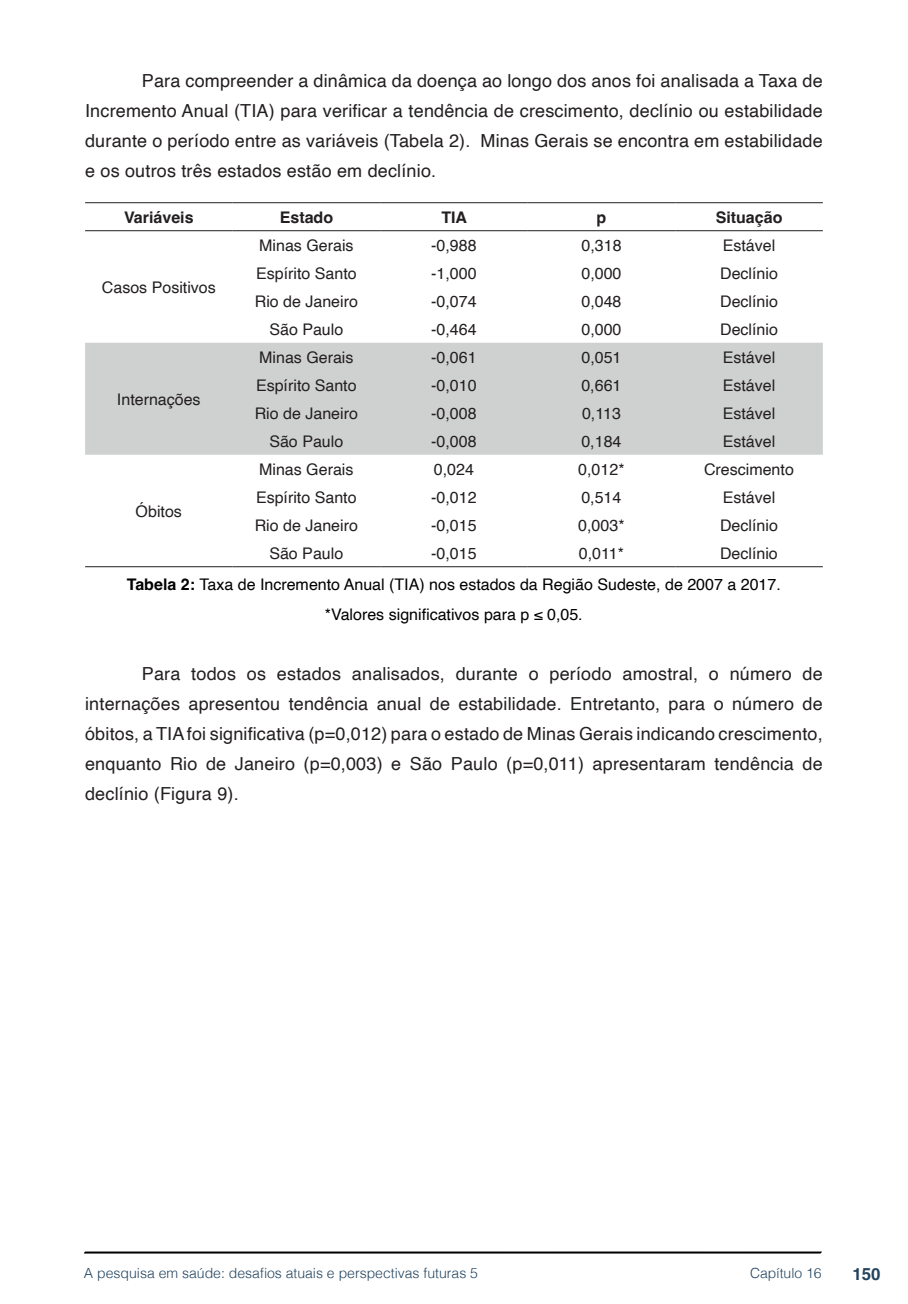
<style>
.page{position:relative;width:908px;height:1304px;background:#fff}
.page>*{position:absolute;margin:0;border:0;box-sizing:border-box;transform-origin:0 0}
.t1{font:18px/30px "Helvetica";letter-spacing:.01em;color:#231f20;text-align:justify}
.t2{font:700 16.8px "Helvetica";color:#23445f}
.t3{font:16px "Helvetica";color:#231f20}
.t4{font:16px "Helvetica";color:#000}
.t5{font:700 16px "Helvetica";color:#231f20}
.t6{font:300 14px "Helvetica";color:#23445f}
.s1{font-weight:700}
</style>
<div class="page">
<svg style="left:84px;top:1251px;width:737px;height:3px;background:#515151"></svg>
<div style="left:85px;top:343px;width:737px;height:112px;background:#cfd1d0"></div>
<hr style="left:85px;top:202px;width:147px;height:1px;background:#231f20">
<hr style="left:232px;top:202px;width:148px;height:1px;background:#231f20">
<hr style="left:380px;top:202px;width:147px;height:1px;background:#231f20">
<hr style="left:527px;top:202px;width:148px;height:1px;background:#231f20">
<hr style="left:675px;top:202px;width:147px;height:1px;background:#231f20">
<hr style="left:85px;top:230px;width:147px;height:1px;background:#231f20">
<hr style="left:232px;top:230px;width:148px;height:1px;background:#231f20">
<hr style="left:380px;top:230px;width:147px;height:1px;background:#231f20">
<hr style="left:527px;top:230px;width:148px;height:1px;background:#231f20">
<hr style="left:675px;top:230px;width:147px;height:1px;background:#231f20">
<hr style="left:85px;top:566px;width:147px;height:1px;background:#231f20">
<hr style="left:232px;top:566px;width:148px;height:1px;background:#231f20">
<hr style="left:380px;top:566px;width:147px;height:1px;background:#231f20">
<hr style="left:527px;top:566px;width:148px;height:1px;background:#231f20">
<hr style="left:675px;top:566px;width:147px;height:1px;background:#231f20">
<p class="t1" style="left:85px;top:66px;width:738px;text-indent:57px">Para compreender a dinâmica da doença ao longo dos anos foi analisada a Taxa de Incremento Anual (TIA) para verificar a tendência de crescimento, declínio ou estabilidade durante o período entre as variáveis (Tabela 2). Minas Gerais se encontra em estabilidade e os outros três estados estão em declínio.</p>
<p class="t5" style="left:124px;top:207px;width:71px">Variáveis</p>
<p class="t5" style="left:279px;top:207px;width:55px">Estado</p>
<p class="t5" style="left:441px;top:207px;width:27px">TIA</p>
<p class="t5" style="left:596px;top:207px;width:11px">p</p>
<p class="t5" style="left:715px;top:207px;width:68px">Situação</p>
<p class="t3" style="left:102px;top:275px;width:115px">Casos Positivos</p>
<p class="t3" style="left:117px;top:387px;width:85px">Internações</p>
<p class="t3" style="left:259px;top:233px;width:96px">Minas Gerais</p>
<p class="t3" style="left:431px;top:233px;width:47px">-0,988</p>
<p class="t3" style="left:581px;top:233px;width:42px">0,318</p>
<p class="t3" style="left:722px;top:233px;width:54px">Estável</p>
<p class="t3" style="left:256px;top:261px;width:102px">Espírito Santo</p>
<p class="t3" style="left:431px;top:261px;width:47px">-1,000</p>
<p class="t3" style="left:581px;top:261px;width:42px">0,000</p>
<p class="t3" style="left:719px;top:261px;width:59px">Declínio</p>
<p class="t3" style="left:255px;top:289px;width:105px">Rio de Janeiro</p>
<p class="t3" style="left:431px;top:289px;width:47px">-0,074</p>
<p class="t3" style="left:581px;top:289px;width:42px">0,048</p>
<p class="t3" style="left:719px;top:289px;width:59px">Declínio</p>
<p class="t3" style="left:269px;top:317px;width:75px">São Paulo</p>
<p class="t3" style="left:431px;top:317px;width:47px">-0,464</p>
<p class="t3" style="left:581px;top:317px;width:42px">0,000</p>
<p class="t3" style="left:719px;top:317px;width:59px">Declínio</p>
<p class="t3" style="left:259px;top:345px;width:96px">Minas Gerais</p>
<p class="t3" style="left:431px;top:345px;width:47px">-0,061</p>
<p class="t3" style="left:581px;top:345px;width:42px">0,051</p>
<p class="t3" style="left:722px;top:345px;width:54px">Estável</p>
<p class="t3" style="left:256px;top:373px;width:102px">Espírito Santo</p>
<p class="t3" style="left:431px;top:373px;width:47px">-0,010</p>
<p class="t3" style="left:581px;top:373px;width:42px">0,661</p>
<p class="t3" style="left:722px;top:373px;width:54px">Estável</p>
<p class="t3" style="left:254px;top:401px;width:105px">Rio de Janeiro</p>
<p class="t3" style="left:431px;top:401px;width:47px">-0,008</p>
<p class="t3" style="left:581px;top:401px;width:40px">0,113</p>
<p class="t3" style="left:722px;top:401px;width:54px">Estável</p>
<p class="t3" style="left:269px;top:429px;width:75px">São Paulo</p>
<p class="t3" style="left:431px;top:429px;width:47px">-0,008</p>
<p class="t3" style="left:581px;top:429px;width:42px">0,184</p>
<p class="t3" style="left:722px;top:429px;width:54px">Estável</p>
<p class="t3" style="left:259px;top:457px;width:96px">Minas Gerais</p>
<p class="t3" style="left:433px;top:457px;width:42px">0,024</p>
<p class="t3" style="left:578px;top:457px;width:48px">0,012*</p>
<p class="t3" style="left:703px;top:457px;width:91px">Crescimento</p>
<p class="t3" style="left:256px;top:485px;width:102px">Espírito Santo</p>
<p class="t3" style="left:431px;top:485px;width:47px">-0,012</p>
<p class="t3" style="left:581px;top:485px;width:42px">0,514</p>
<p class="t3" style="left:722px;top:485px;width:54px">Estável</p>
<p class="t3" style="left:254px;top:513px;width:105px">Rio de Janeiro</p>
<p class="t3" style="left:431px;top:513px;width:47px">-0,015</p>
<p class="t3" style="left:578px;top:513px;width:48px">0,003*</p>
<p class="t3" style="left:719px;top:513px;width:59px">Declínio</p>
<p class="t3" style="left:269px;top:541px;width:75px">São Paulo</p>
<p class="t3" style="left:431px;top:541px;width:47px">-0,015</p>
<p class="t3" style="left:578px;top:541px;width:47px">0,011*</p>
<p class="t3" style="left:719px;top:541px;width:59px">Declínio</p>
<p class="t4" style="left:127px;top:572px;width:655px"><span class="s1">Tabela 2:</span> Taxa de Incremento Anual (TIA) nos estados da Região Sudeste, de 2007 a 2017.</p>
<p class="t4" style="left:325px;top:602px;width:259px">*Valores significativos para p ≤ 0,05.</p>
<p class="t3" style="left:136px;top:499px;width:48px">Óbitos</p>
<p class="t1" style="left:85px;top:660px;width:738px;text-indent:57px">Para todos os estados analisados, durante o período amostral, o número de internações apresentou tendência anual de estabilidade. Entretanto, para o número de óbitos, a TIA foi significativa (p=0,012) para o estado de Minas Gerais indicando crescimento, enquanto Rio de Janeiro (p=0,003) e São Paulo (p=0,011) apresentaram tendência de declínio (Figura 9).</p>
<p class="t6" style="left:84px;top:1261px;width:395px">A pesquisa em saúde: desafios atuais e perspectivas futuras 5</p>
<p class="t6" style="left:749px;top:1261px;width:73px">Capítulo 16</p>
<p class="t2" style="left:851px;top:1264px;width:30px">150</p>
</div>
